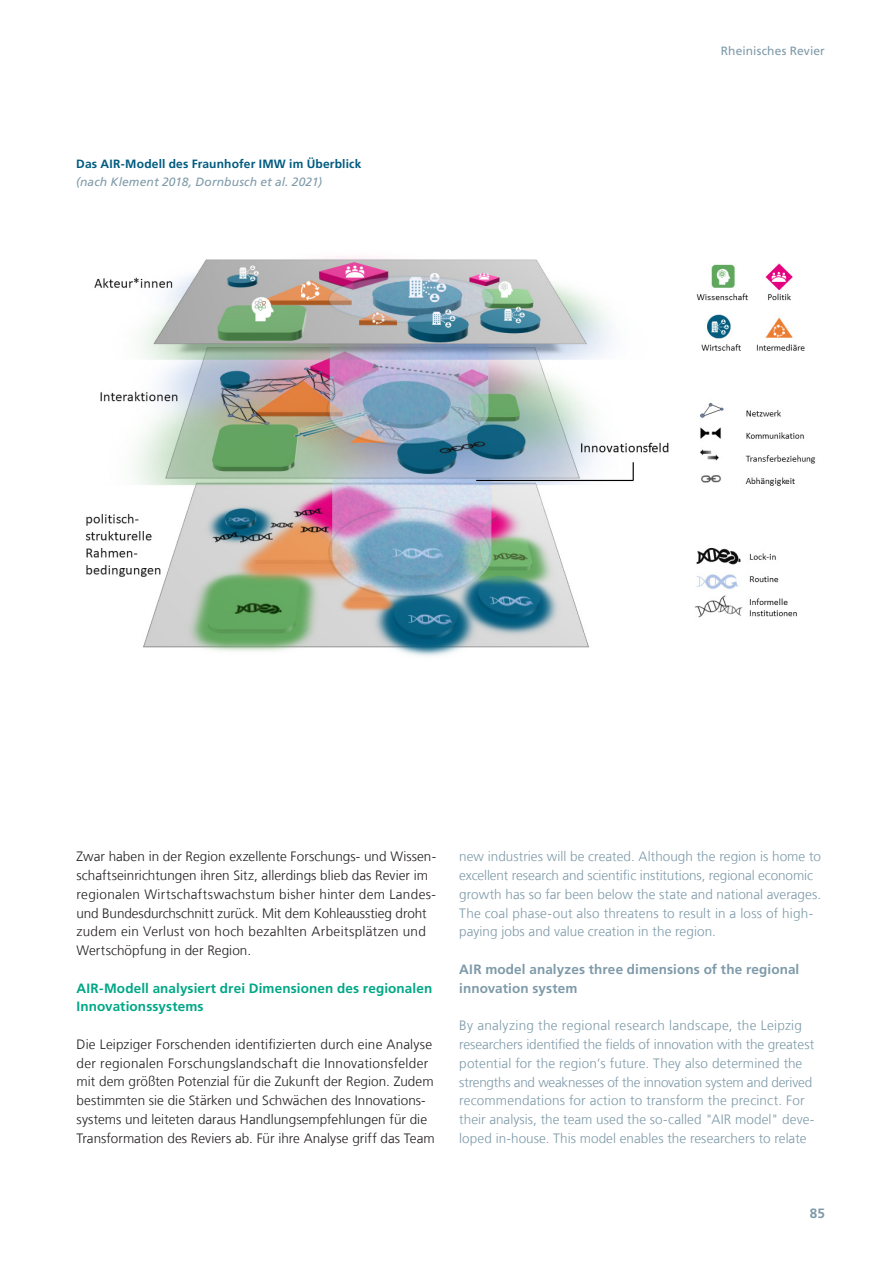
<style>
.page{position:relative;width:893px;height:1263px;background:#fff}
.page>*{position:absolute;margin:0;border:0;box-sizing:border-box;transform-origin:0 0}
.t1{font:300 13.5px/18.8px "Frutiger LT Com";letter-spacing:.005em;color:#7e9aa9}
.t2{font:300 13.5px/18.8px "Frutiger LT Com";letter-spacing:.005em;color:#231f20}
.t3{font:700 13.5px/18.8px "Frutiger LT Com";letter-spacing:.01em;color:#00a786}
.t4{font:700 13.5px/18.8px "Frutiger LT Com";letter-spacing:.01em;color:#7e9aa9}
.t5{font:700 12px "Frutiger LT Com";letter-spacing:.015em;color:#005b7f}
.t6{font:italic 12px "Frutiger LT Com";letter-spacing:.015em;color:#7e9aa9}
.t7{font:12px "Frutiger LT Com";letter-spacing:.015em;color:#7e9aa9}
</style>
<div class="page">
<img style="left:85px;top:257px;width:731px;height:400px">
<p class="t5" style="left:76px;top:156px;width:287px">Das AIR-Modell des Fraunhofer IMW im Überblick</p>
<p class="t6" style="left:76px;top:175px;width:247px">(nach Klement 2018, Dornbusch et al. 2021)</p>
<p class="t7" style="left:721px;top:44px;width:106px">Rheinisches Revier</p>
<p class="t2" style="left:77px;top:847px;width:361px">Zwar haben in der Region exzellente Forschungs- und Wissen&shy;schaftseinrichtungen ihren Sitz, allerdings blieb das Revier im regionalen Wirtschaftswachstum bisher hinter dem Landes&shy;und Bundesdurchschnitt zurück. Mit dem Kohleausstieg droht zudem ein Verlust von hoch bezahlten Arbeitsplätzen und Wertschöpfung in der Region.</p>
<p class="t3" style="left:77px;top:979px;width:357px">AIR-Modell analysiert drei Dimensionen des regionalen<br>Innovationssystems</p>
<p class="t2" style="left:77px;top:1035px;width:360px">Die Leipziger Forschenden identifizierten durch eine Analyse der regionalen Forschungslandschaft die Innovationsfelder mit dem größten Potenzial für die Zukunft der Region. Zudem bestimmten sie die Stärken und Schwächen des Innovations&shy;systems und leiteten daraus Handlungsempfehlungen für die Transformation des Reviers ab. Für ihre Analyse griff das Team</p>
<p class="t1" style="left:459px;top:847px;width:363px">new industries will be created. Although the region is home to excellent research and scientific institutions, regional economic growth has so far been below the state and national averages.<br>The coal phase-out also threatens to result in a loss of high&shy;paying jobs and value creation in the region.</p>
<p class="t4" style="left:459px;top:960px;width:342px">AIR model analyzes three dimensions of the regional innovation system</p>
<p class="t1" style="left:459px;top:1016px;width:357px">By analyzing the regional research landscape, the Leipzig researchers identified the fields of innovation with the greatest potential for the region‘s future. They also determined the strengths and weaknesses of the innovation system and derived recommendations for action to transform the precinct. For their analysis, the team used the so-called "AIR model" deve&shy;loped in-house. This model enables the researchers to relate</p>
<p class="t4" style="left:810px;top:1204px;width:17px">85</p>
</div>
